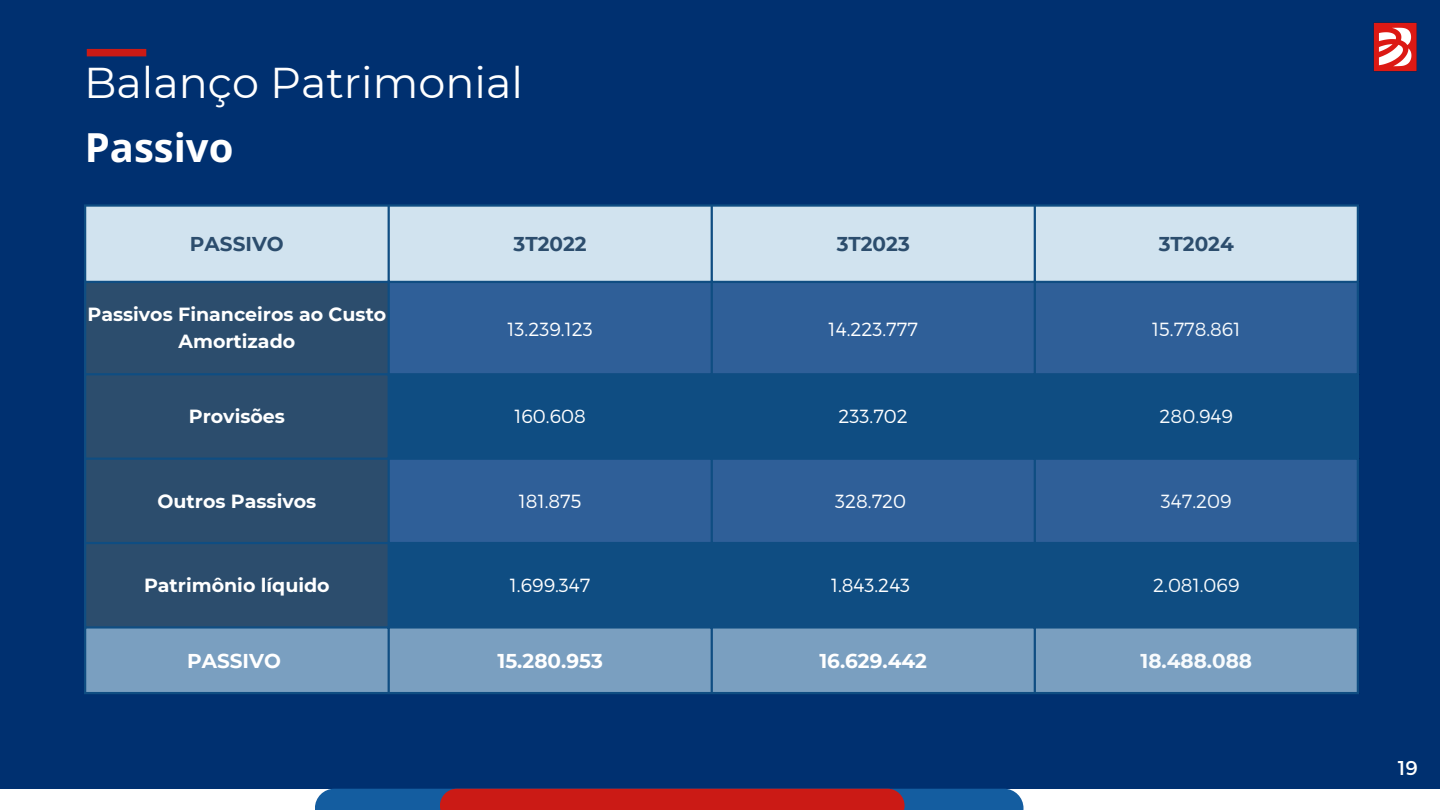
<style>
.page{position:relative;width:1440px;height:810px;background:#003070}
.page>*{position:absolute;margin:0;border:0;box-sizing:border-box;transform-origin:0 0}
.t1{font:43px "Montserrat";color:#fff}
.t2{font:700 40px "Open Sans";color:#fff}
.t3{font:700 20px "Montserrat";color:#fff}
.t4{font:700 20px "Montserrat";color:#2c4d6d}
.t5{font:700 20px "Montserrat";color:#f8fbfd}
.t6{font:20px "Montserrat";color:#fffffe}
.t7{font:700 19px/27px "Montserrat";color:#fff;text-align:center}
.t8{font:300 19px "Montserrat";color:#fff}
.t9{font:300 19px "Montserrat";color:#f8fbfd}
</style>
<div class="page">
<div style="left:86px;top:207px;width:1271px;height:74px;background:#d1e3ef"></div>
<div style="left:86px;top:283px;width:302px;height:343px;background:#2c4d6d"></div>
<div style="left:390px;top:283px;width:967px;height:90px;background:#2f5f98"></div>
<svg style="left:390px;top:375px;width:967px;height:251px;background:#195289"></svg>
<div style="left:86px;top:629px;width:1271px;height:63px;background:#7a9fc0"></div>
<hr style="left:84px;top:207px;width:2px;height:485px;background:#0f4d82">
<hr style="left:388px;top:207px;width:2px;height:485px;background:#0f4d82">
<hr style="left:711px;top:207px;width:2px;height:485px;background:#0f4d82">
<hr style="left:1034px;top:207px;width:2px;height:485px;background:#0f4d82">
<hr style="left:1357px;top:207px;width:2px;height:485px;background:#0f4d82">
<hr style="left:84px;top:204px;width:1275px;height:3px;background:#0f4d82">
<hr style="left:84px;top:281px;width:1275px;height:2px;background:#0f4d82">
<hr style="left:84px;top:373px;width:1275px;height:2px;background:#0f4d82">
<hr style="left:84px;top:458px;width:1275px;height:2px;background:#0f4d82">
<hr style="left:84px;top:542px;width:1275px;height:2px;background:#0f4d82">
<hr style="left:84px;top:626px;width:1275px;height:3px;background:#0f4d82">
<hr style="left:84px;top:692px;width:1275px;height:2px;background:#0f4d82">
<div style="left:0;top:789px;width:1440px;height:21px;background:#fff"></div>
<div style="left:315px;top:789px;width:709px;height:21px;background:#145da0"></div>
<div style="left:440px;top:789px;width:465px;height:21px;background:#cb1a15"></div>
<div style="left:87px;top:49px;width:59px;height:7px;background:#cb1a15"></div>
<img style="left:1373px;top:22px;width:44px;height:50px">
<p class="t1" style="left:84px;top:57px;width:440px">Balanço Patrimonial</p>
<p class="t2" style="left:85px;top:120px;width:150px">Passivo</p>
<p class="t4" style="left:190px;top:232px;width:95px">PASSIVO</p>
<h1 class="t4" style="left:514px;top:232px;width:75px">3T2022</h1>
<p class="t4" style="left:837px;top:232px;width:75px">3T2023</p>
<p class="t4" style="left:1159px;top:232px;width:77px">3T2024</p>
<p class="t7" style="left:87px;top:301px;width:300px">Passivos Financeiros ao Custo<br>Amortizado</p>
<p class="t8" style="left:508px;top:316px;width:87px">13.239.123</p>
<p class="t8" style="left:829px;top:316px;width:91px">14.223.777</p>
<p class="t9" style="left:1152px;top:316px;width:90px">15.778.861</p>
<p class="t7" style="left:189px;top:403px;width:98px">Provisões</p>
<p class="t8" style="left:514px;top:404px;width:73px">160.608</p>
<p class="t8" style="left:839px;top:404px;width:71px">233.702</p>
<p class="t9" style="left:1160px;top:404px;width:75px">280.949</p>
<p class="t7" style="left:157px;top:487px;width:160px">Outros Passivos</p>
<p class="t8" style="left:519px;top:489px;width:64px">181.875</p>
<p class="t8" style="left:835px;top:489px;width:73px">328.720</p>
<p class="t9" style="left:1161px;top:489px;width:72px">347.209</p>
<p class="t7" style="left:144px;top:572px;width:187px">Patrimônio líquido</p>
<p class="t8" style="left:510px;top:573px;width:82px">1.699.347</p>
<p class="t8" style="left:831px;top:573px;width:81px">1.843.243</p>
<p class="t9" style="left:1153px;top:573px;width:88px">2.081.069</p>
<p class="t3" style="left:187px;top:648px;width:95px">PASSIVO</p>
<p class="t3" style="left:498px;top:648px;width:107px">15.280.953</p>
<p class="t3" style="left:819px;top:648px;width:109px">16.629.442</p>
<p class="t5" style="left:1141px;top:648px;width:113px">18.488.088</p>
<p class="t6" style="left:1398px;top:755px;width:22px">19</p>
</div>
